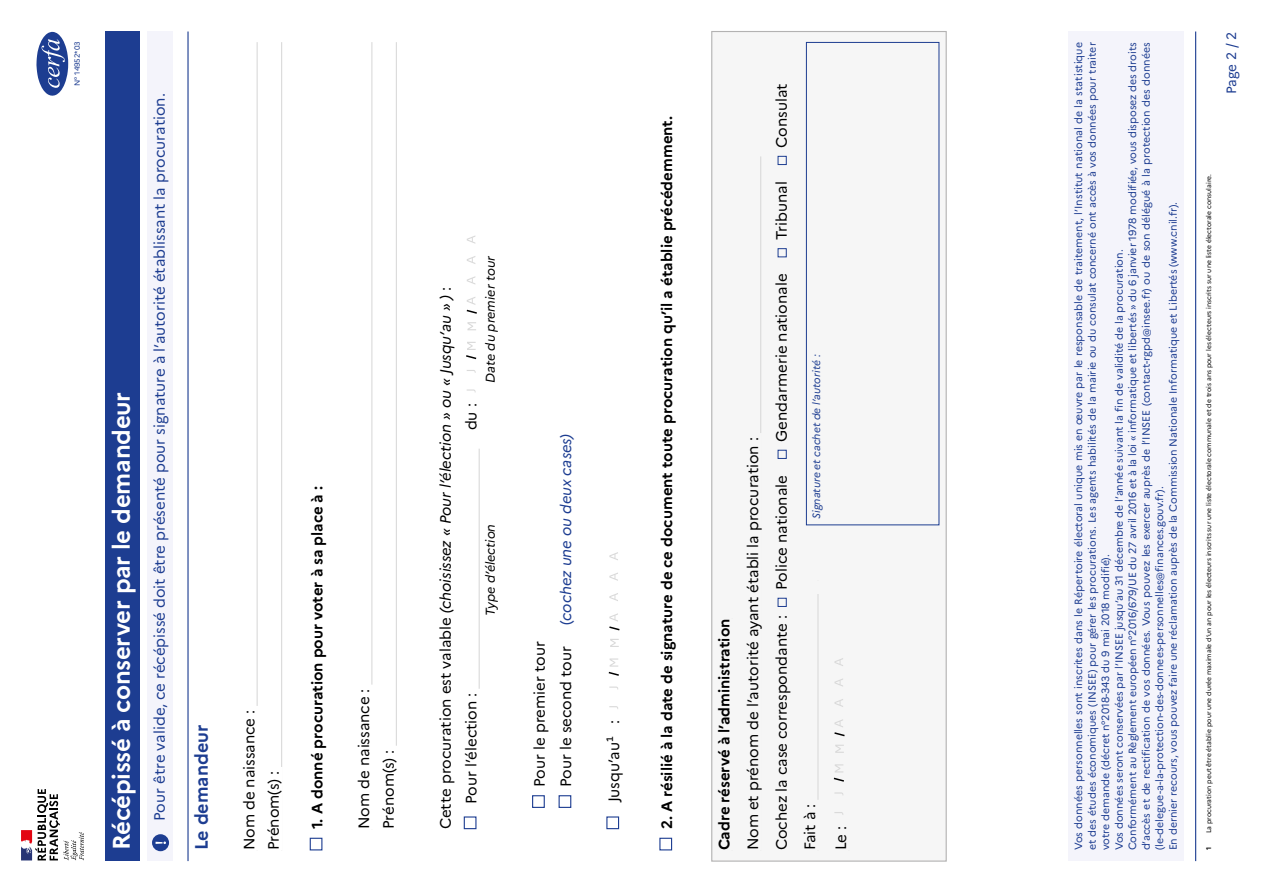
<style>
.page{position:relative;width:1263px;height:893px;background:#fff}
.page>*{position:absolute;margin:0;border:0;box-sizing:border-box;transform-origin:0 0}
.t1{font:700 24px "Marianne";letter-spacing:-.01em;color:#fff}
.t2{font:700 18px "Marianne";color:#1d3d91}
.t3{font:15px/24.5px "Marianne";color:#000}
.t4{font:700 15px "Marianne";color:#000}
.t5{font:15px "Marianne";color:#1d3d91}
.t6{font:italic 15px "Marianne";letter-spacing:-.005em;color:#1d3d91}
.t7{font:13.5px "Marianne";color:#1d3d91}
.t8{font:italic 12.75px "Marianne";color:#000}
.t9{font:10.5px/13.5px "Marianne";color:#1d3d91}
.t10{font:italic 10.5px "Marianne";color:#1d3d91}
.t11{font:7.5px "Marianne";letter-spacing:-.015em;color:#1d3d91}
.t12{font:6.75px "Marianne";color:#000}
.t13{font:700 6.75px "Marianne";color:#000}
.s1{font-style:italic}
.s2{font-style:normal}
</style>
<div class="page">
<svg style="left:36px;top:32px;width:32px;height:64px"></svg>
<svg style="left:21px;top:789px;width:63px;height:71px"></svg>
<div style="left:105px;top:32px;width:35px;height:829px;background:#1d3d91"></div>
<div style="left:147px;top:32px;width:26px;height:829px;background:#f4f4fb"></div>
<hr style="left:187px;top:32px;width:2px;height:829px;background:#1d3d91">
<hr style="left:257px;top:42px;width:1px;height:808px;background:#dadada">
<hr style="left:255px;top:706px;width:3px;height:144px;background:#fff">
<hr style="left:281px;top:42px;width:1px;height:808px;background:#dadada">
<hr style="left:280px;top:767px;width:3px;height:83px;background:#fff">
<hr style="left:371px;top:42px;width:1px;height:787px;background:#dadada">
<hr style="left:370px;top:685px;width:3px;height:144px;background:#fff">
<hr style="left:396px;top:42px;width:1px;height:787px;background:#dadada">
<hr style="left:395px;top:746px;width:3px;height:83px;background:#fff">
<hr style="left:479px;top:231px;width:1px;height:526px;background:#dadada">
<hr style="left:477px;top:689px;width:3px;height:127px;background:#fff">
<hr style="left:477px;top:399px;width:3px;height:50px;background:#fff">
<div style="left:711px;top:31px;width:236px;height:831px;background:#f6f6f6;border:1px solid #b3b2b2"></div>
<hr style="left:760px;top:156px;width:1px;height:694px;background:#dadada">
<hr style="left:759px;top:433px;width:3px;height:417px;background:#f6f6f6">
<hr style="left:817px;top:580px;width:1px;height:270px;background:#dadada">
<hr style="left:816px;top:800px;width:3px;height:50px;background:#f6f6f6">
<hr style="left:816px;top:580px;width:3px;height:14px;background:#f6f6f6">
<div style="left:1068px;top:32px;width:48px;height:829px;background:#f4f4fb"></div>
<div style="left:1108px;top:32px;width:21px;height:829px;background:#f4f4fb"></div>
<div style="left:1122px;top:32px;width:48px;height:829px;background:#f4f4fb"></div>
<div style="left:1162px;top:32px;width:21px;height:829px;background:#f4f4fb"></div>
<div style="left:310px;top:838px;width:12px;height:12px;border:1px solid #1d3d91"></div>
<div style="left:464px;top:816px;width:12px;height:13px;border:1px solid #1d3d91"></div>
<svg style="left:467px;top:389px;width:9px;height:3px"></svg>
<svg style="left:467px;top:322px;width:9px;height:8px"></svg>
<svg style="left:467px;top:276px;width:8px;height:8px"></svg>
<svg style="left:467px;top:256px;width:8px;height:8px"></svg>
<svg style="left:467px;top:236px;width:8px;height:8px"></svg>
<svg style="left:466px;top:342px;width:11px;height:18px"></svg>
<svg style="left:466px;top:297px;width:11px;height:17px"></svg>
<div style="left:532px;top:795px;width:13px;height:13px;border:1px solid #1d3d91"></div>
<div style="left:558px;top:795px;width:13px;height:13px;border:1px solid #1d3d91"></div>
<div style="left:606px;top:816px;width:13px;height:13px;border:1px solid #1d3d91"></div>
<svg style="left:609px;top:706px;width:9px;height:3px"></svg>
<svg style="left:610px;top:639px;width:9px;height:8px"></svg>
<svg style="left:609px;top:593px;width:9px;height:8px"></svg>
<svg style="left:609px;top:572px;width:9px;height:9px"></svg>
<svg style="left:609px;top:552px;width:9px;height:8px"></svg>
<svg style="left:608px;top:658px;width:11px;height:18px"></svg>
<svg style="left:609px;top:613px;width:11px;height:18px"></svg>
<div style="left:659px;top:838px;width:13px;height:12px;border:1px solid #1d3d91"></div>
<div style="left:778px;top:598px;width:9px;height:9px;border:1px solid #1d3d91"></div>
<div style="left:778px;top:450px;width:9px;height:9px;border:1px solid #1d3d91"></div>
<div style="left:778px;top:248px;width:9px;height:9px;border:1px solid #1d3d91"></div>
<div style="left:778px;top:156px;width:9px;height:9px;border:1px solid #1d3d91"></div>
<svg style="left:835px;top:792px;width:8px;height:3px"></svg>
<svg style="left:835px;top:745px;width:9px;height:8px"></svg>
<svg style="left:834px;top:699px;width:9px;height:8px"></svg>
<svg style="left:834px;top:678px;width:9px;height:9px"></svg>
<svg style="left:834px;top:658px;width:9px;height:8px"></svg>
<svg style="left:833px;top:764px;width:11px;height:18px"></svg>
<svg style="left:834px;top:719px;width:11px;height:18px"></svg>
<hr style="left:1195px;top:32px;width:1px;height:829px;background:#1d3d91">
<div style="left:152px;top:834px;width:17px;height:17px;background:#1d3d91;border-radius:50%"></div>
<svg style="left:156px;top:841px;width:10px;height:3px"></svg>
<div style="left:806px;top:42px;width:133px;height:483px;border:1px solid #1d3d91"></div>
<hr style="left:478px;top:228px;width:3px;height:173px;background:#fff">
<p class="t11" style="left:73px;top:86px;width:46px;rotate:-90deg">N° 14952*03</p>
<h1 class="t1" style="left:107px;top:850px;width:460px;rotate:-90deg">Récépissé à conserver par le demandeur</h1>
<h3 class="t5" style="left:150px;top:821px;width:729px;rotate:-90deg">Pour être valide, ce récépissé doit être présenté pour signature à l’autorité établissant la procuration.</h3>
<h2 class="t2" style="left:190px;top:850px;width:127px;rotate:-90deg">Le demandeur</h2>
<h3 class="t3" style="left:237px;top:850px;width:142px;rotate:-90deg">Nom de naissance :<br>Prénom(s) :</h3>
<h3 class="t4" style="left:308px;top:829px;width:345px;rotate:-90deg">1. A donné procuration pour voter à sa place à :</h3>
<h3 class="t3" style="left:352px;top:829px;width:142px;rotate:-90deg">Nom de naissance :<br>Prénom(s) :</h3>
<h3 class="t3" style="left:433px;top:804px;width:519px;line-height:25.5px;text-indent:-25px;rotate:-90deg">Cette procuration est valable <span class="s1">(choisissez « Pour l’élection » ou « Jusqu’au » )</span> :<br>Pour l’élection :</h3>
<h3 class="t3" style="left:459px;top:430px;width:29px;rotate:-90deg">du :</h3>
<p class="t8" style="left:482px;top:383px;width:129px;rotate:-90deg">Date du premier tour</p>
<p class="t8" style="left:482px;top:616px;width:94px;rotate:-90deg">Type d’élection</p>
<h3 class="t6" style="left:557px;top:625px;width:194px;rotate:-90deg"><span class="s2">(</span>cochez une ou deux cases)</h3>
<h3 class="t3" style="left:526px;top:787px;width:147px;line-height:26.5px;rotate:-90deg">Pour le premier tour<br>Pour le second tour</h3>
<h3 class="t3" style="left:601px;top:802px;width:84px;rotate:-90deg">Jusqu’au1 :</h3>
<h3 class="t4" style="left:658px;top:829px;width:715px;rotate:-90deg">2. A résilié à la date de signature de ce document toute procuration qu’il a établie précédemment.</h3>
<h3 class="t4" style="left:715px;top:850px;width:233px;rotate:-90deg">Cadre réservé à l’administration</h3>
<h3 class="t3" style="left:769px;top:148px;width:66px;rotate:-90deg">Consulat</h3>
<h3 class="t3" style="left:769px;top:240px;width:61px;rotate:-90deg">Tribunal</h3>
<h3 class="t3" style="left:769px;top:442px;width:170px;rotate:-90deg">Gendarmerie nationale</h3>
<h3 class="t3" style="left:738px;top:850px;width:415px;line-height:28.7px;rotate:-90deg">Nom et prénom de l’autorité ayant établi la procuration :<br>Cochez la case correspondante :</h3>
<h3 class="t3" style="left:769px;top:590px;width:116px;rotate:-90deg">Police nationale</h3>
<p class="t10" style="left:810px;top:519px;width:166px;rotate:-90deg">Signature et cachet de l’autorité :</p>
<h3 class="t3" style="left:794px;top:850px;width:48px;line-height:30.9px;rotate:-90deg">Fait à :<br>Le :</h3>
<p class="t9" style="left:1072px;top:850px;width:810px;rotate:-90deg">Vos données personnelles sont inscrites dans le Répertoire électoral unique mis en œuvre par le responsable de traitement, l’Institut national de la statistique et des études économiques (INSEE) pour gérer les procurations. Les agents habilités de la mairie ou du consulat concerné ont accès à vos données pour traiter votre demande (décret n°2018-343 du 9 mai 2018 modifié).<br>Vos données seront conservées par l’INSEE jusqu’au 31 décembre de l’année suivant la fin de validité de la procuration.<br>Conformément au Règlement européen n°2016/679/UE du 27 avril 2016 et à la loi « informatique et libertés » du 6 janvier 1978 modifiée, vous disposez des droits d’accès et de rectification de vos données. Vous pouvez les exercer auprès de l’INSEE (contact-rgpd@insee.fr) ou de son délégué à la protection des données (le-delegue-a-la-protection-des-donnees-personnelles@finances.gouv.fr).<br>En dernier recours, vous pouvez faire une réclamation auprès de la Commission Nationale Informatique et Libertés (www.cnil.fr).</p>
<p class="t7" style="left:1223px;top:94px;width:64px;rotate:-90deg">Page 2 / 2</p>
<p class="t12" style="left:1204px;top:833px;width:661px;rotate:-90deg">La procuration peut être établie pour une durée maximale d’un an pour les électeurs inscrits sur une liste électorale communale et de trois ans pour les électeurs inscrits sur une liste électorale consulaire.</p>
<p class="t13" style="left:1204px;top:850px;width:5px;rotate:-90deg">1</p>
</div>
